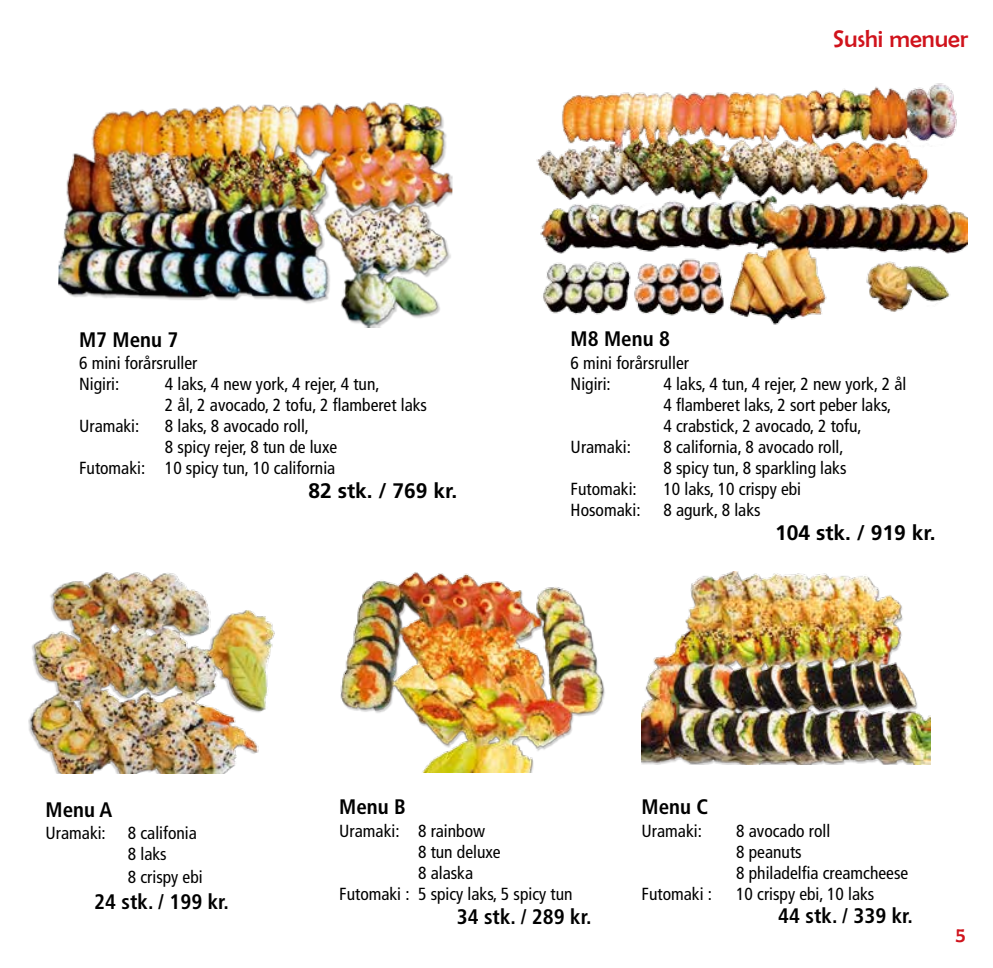
<style>
.page{position:relative;width:993px;height:968px;background:#fff}
.page>*{position:absolute;margin:0;border:0;box-sizing:border-box;transform-origin:0 0}
.t1{font:24.5px "Berlin Sans FB";color:#d0131c}
.t2{font:700 condensed 21px "Frutiger LT Std";color:#000}
.t3{font:700 21px "Frutiger LT Std";color:#000}
.t4{font:21px "Berlin Sans FB";color:#d0131c}
.t5{font:condensed 17.5px/21px "Frutiger LT Std";color:#000}
</style>
<div class="page">
<img style="left:58px;top:101px;width:395px;height:227px">
<img style="left:536px;top:83px;width:430px;height:242px">
<img style="left:28px;top:572px;width:247px;height:201px">
<img style="left:340px;top:572px;width:265px;height:200px">
<img style="left:641px;top:572px;width:289px;height:192px">
<p class="t2" style="left:79px;top:327px;width:101px">M7 Menu 7</p>
<p class="t5" style="left:79px;top:353px;width:120px">6 mini forårsruller<br>Nigiri:</p>
<p class="t5" style="left:165px;top:374px;width:263px">4 laks, 4 new york, 4 rejer, 4 tun,<br>2 ål, 2 avocado, 2 tofu, 2 flamberet laks</p>
<p class="t5" style="left:79px;top:416px;width:62px">Uramaki:</p>
<p class="t5" style="left:165px;top:416px;width:146px">8 laks, 8 avocado roll,</p>
<p class="t5" style="left:165px;top:437px;width:174px">8 spicy rejer, 8 tun de luxe</p>
<p class="t5" style="left:79px;top:458px;width:258px">Futomaki: 10 spicy tun, 10 california</p>
<p class="t3" style="left:308px;top:478px;width:150px">82 stk. / 769 kr.</p>
<h1 class="t1" style="left:832px;top:25px;width:137px">Sushi menuer</h1>
<p class="t2" style="left:570px;top:326px;width:101px">M8 Menu 8</p>
<p class="t5" style="left:570px;top:352px;width:120px">6 mini forårsruller<br>Nigiri:</p>
<p class="t5" style="left:663px;top:373px;width:244px">4 laks, 4 tun, 4 rejer, 2 new york, 2 ål<br>4 flamberet laks, 2 sort peber laks,<br>4 crabstick, 2 avocado, 2 tofu,</p>
<p class="t5" style="left:570px;top:436px;width:62px">Uramaki:</p>
<p class="t5" style="left:663px;top:436px;width:184px">8 california, 8 avocado roll,<br>8 spicy tun, 8 sparkling laks</p>
<p class="t5" style="left:570px;top:478px;width:68px">Futomaki:</p>
<p class="t5" style="left:663px;top:478px;width:139px">10 laks, 10 crispy ebi</p>
<p class="t5" style="left:570px;top:499px;width:71px">Hosomaki:</p>
<p class="t5" style="left:663px;top:499px;width:99px">8 agurk, 8 laks</p>
<p class="t3" style="left:774px;top:520px;width:162px">104 stk. / 919 kr.</p>
<p class="t2" style="left:46px;top:796px;width:68px">Menu A</p>
<p class="t5" style="left:46px;top:822px;width:62px">Uramaki:</p>
<p class="t5" style="left:128px;top:822px;width:71px">8 califonia<br>8 laks</p>
<p class="t5" style="left:128px;top:866px;width:76px">8 crispy ebi</p>
<p class="t2" style="left:94px;top:889px;width:136px">24 stk. / 199 kr.</p>
<p class="t2" style="left:339px;top:794px;width:68px">Menu B</p>
<p class="t5" style="left:339px;top:820px;width:147px">Uramaki: 8 rainbow</p>
<p class="t5" style="left:418px;top:841px;width:84px">8 tun deluxe</p>
<p class="t5" style="left:418px;top:862px;width:57px">8 alaska</p>
<p class="t5" style="left:339px;top:883px;width:235px">Futomaki : 5 spicy laks, 5 spicy tun</p>
<p class="t2" style="left:456px;top:903px;width:136px">34 stk. / 289 kr.</p>
<p class="t2" style="left:641px;top:794px;width:68px">Menu C</p>
<p class="t5" style="left:641px;top:819px;width:62px">Uramaki:</p>
<p class="t5" style="left:736px;top:819px;width:173px">8 avocado roll<br>8 peanuts<br>8 philadelfia creamcheese</p>
<p class="t5" style="left:641px;top:882px;width:72px">Futomaki :</p>
<p class="t5" style="left:736px;top:882px;width:140px">10 crispy ebi, 10 laks</p>
<p class="t2" style="left:778px;top:903px;width:136px">44 stk. / 339 kr.</p>
<p class="t4" style="left:955px;top:923px;width:11px">5</p>
</div>
